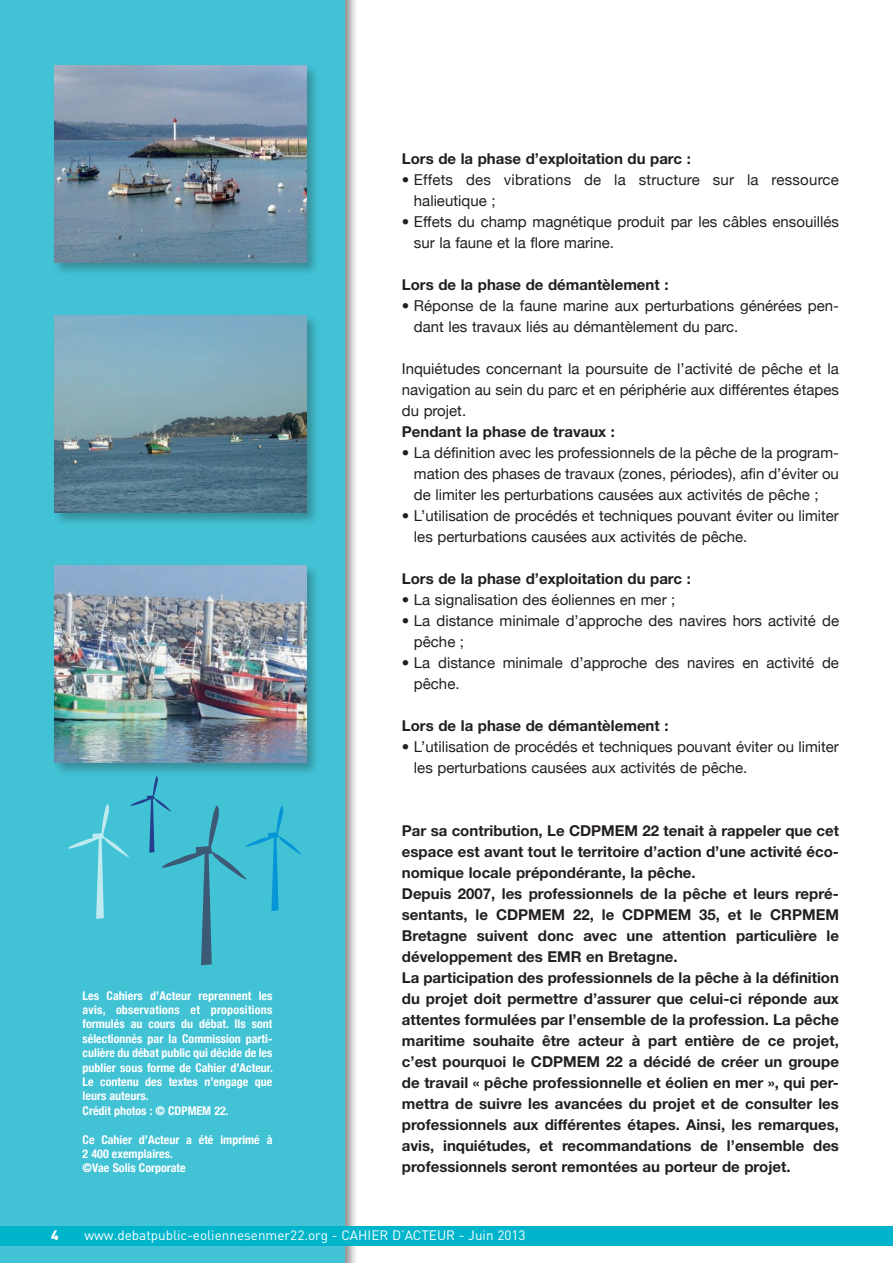
<style>
.page{position:relative;width:893px;height:1263px;background:#fff}
.page>*{position:absolute;margin:0;border:0;box-sizing:border-box;transform-origin:0 0}
.t1{font:700 15px/21px "Helvetica Neue";color:#231f20}
.t2{font:15px/21px "Helvetica Neue";color:#231f20}
.t3{font:13.5px "DIN";color:#fff}
.t4{font:900 13.5px "DIN";color:#fff}
.t5{font:700 condensed 12px/14.4px "Helvetica Neue";color:#fff}
</style>
<div class="page">
<div style="left:0;top:0;width:359px;height:1263px;background:#231f20;opacity:.5"></div>
<div style="left:0;top:0;width:344px;height:1263px;background:#41c2d5"></div>
<div style="left:0;top:1226px;width:893px;height:20px;background:#00b5cb"></div>
<div style="left:52px;top:63px;width:268px;height:214px;background:#231f20;opacity:.33"></div>
<img style="left:54px;top:65px;width:252px;height:198px">
<div style="left:52px;top:313px;width:268px;height:214px;background:#231f20;opacity:.33"></div>
<img style="left:54px;top:315px;width:252px;height:197px">
<div style="left:52px;top:563px;width:268px;height:214px;background:#231f20;opacity:.33"></div>
<img style="left:54px;top:566px;width:252px;height:197px">
<svg style="left:67px;top:774px;width:236px;height:191px"></svg>
<p class="t5" style="left:83px;top:988px;width:192px">Les Cahiers d’Acteur reprennent les avis, observations et propositions formulés au cours du débat. Ils sont sélectionnés par la Commission parti&shy;culière du débat public qui décide de les publier sous forme de Cahier d’Acteur.<br>Le contenu des textes n’engage que leurs auteurs.<br>Crédit photos : © CDPMEM 22.</p>
<p class="t5" style="left:83px;top:1132px;width:191px">Ce Cahier d’Acteur a été imprimé à<br>2 400 exemplaires.<br>©Vae Solis Corporate</p>
<p class="t1" style="left:402px;top:148px;width:290px">Lors de la phase d’exploitation du parc :</p>
<p class="t2" style="left:414px;top:169px;width:427px;text-indent:-12px">• Effets des vibrations de la structure sur la ressource halieutique ;</p>
<p class="t2" style="left:414px;top:211px;width:426px;text-indent:-12px">• Effets du champ magnétique produit par les câbles ensouillés sur la faune et la flore marine.</p>
<p class="t1" style="left:402px;top:274px;width:268px">Lors de la phase de démantèlement :</p>
<p class="t2" style="left:414px;top:295px;width:427px;text-indent:-12px">• Réponse de la faune marine aux perturbations générées pen&shy;dant les travaux liés au démantèlement du parc.</p>
<p class="t2" style="left:402px;top:358px;width:439px;text-align:justify">Inquiétudes concernant la poursuite de l’activité de pêche et la navigation au sein du parc et en périphérie aux différentes étapes du projet.</p>
<p class="t1" style="left:402px;top:421px;width:215px">Pendant la phase de travaux :</p>
<p class="t2" style="left:414px;top:442px;width:427px;text-align:justify;text-indent:-12px">• La définition avec les professionnels de la pêche de la program&shy;mation des phases de travaux (zones, périodes), afin d’éviter ou de limiter les perturbations causées aux activités de pêche ;</p>
<p class="t2" style="left:414px;top:505px;width:426px;text-indent:-12px">• L’utilisation de procédés et techniques pouvant éviter ou limiter les perturbations causées aux activités de pêche.</p>
<p class="t1" style="left:402px;top:568px;width:290px">Lors de la phase d’exploitation du parc :</p>
<p class="t2" style="left:402px;top:589px;width:275px">• La signalisation des éoliennes en mer ;</p>
<p class="t2" style="left:414px;top:610px;width:427px;text-indent:-12px">• La distance minimale d’approche des navires hors activité de pêche ;</p>
<p class="t2" style="left:414px;top:652px;width:427px;text-indent:-12px">• La distance minimale d’approche des navires en activité de pêche.</p>
<p class="t1" style="left:402px;top:715px;width:268px">Lors de la phase de démantèlement :</p>
<p class="t2" style="left:414px;top:736px;width:426px;text-indent:-12px">• L’utilisation de procédés et techniques pouvant éviter ou limiter les perturbations causées aux activités de pêche.</p>
<p class="t1" style="left:402px;top:820px;width:439px">Par sa contribution, Le CDPMEM 22 tenait à rappeler que cet espace est avant tout le territoire d’action d’une activité éco&shy;nomique locale prépondérante, la pêche.<br>Depuis 2007, les professionnels de la pêche et leurs repré&shy;sentants, le CDPMEM 22, le CDPMEM 35, et le CRPMEM Bretagne suivent donc avec une attention particulière le développement des EMR en Bretagne.<br>La participation des professionnels de la pêche à la définition du projet doit permettre d’assurer que celui-ci réponde aux attentes formulées par l’ensemble de la profession. La pêche maritime souhaite être acteur à part entière de ce projet, c’est pourquoi le CDPMEM 22 a décidé de créer un groupe de travail « pêche professionnelle et éolien en mer », qui per&shy;mettra de suivre les avancées du projet et de consulter les professionnels aux différentes étapes. Ainsi, les remarques, avis, inquiétudes, et recommandations de l’ensemble des professionnels seront remontées au porteur de projet.</p>
<p class="t4" style="left:51px;top:1226px;width:9px">4</p>
<p class="t3" style="left:84px;top:1227px;width:443px">www.debatpublic-eoliennesenmer22.org - CAHIER D’ACTEUR - Juin 2013</p>
</div>
